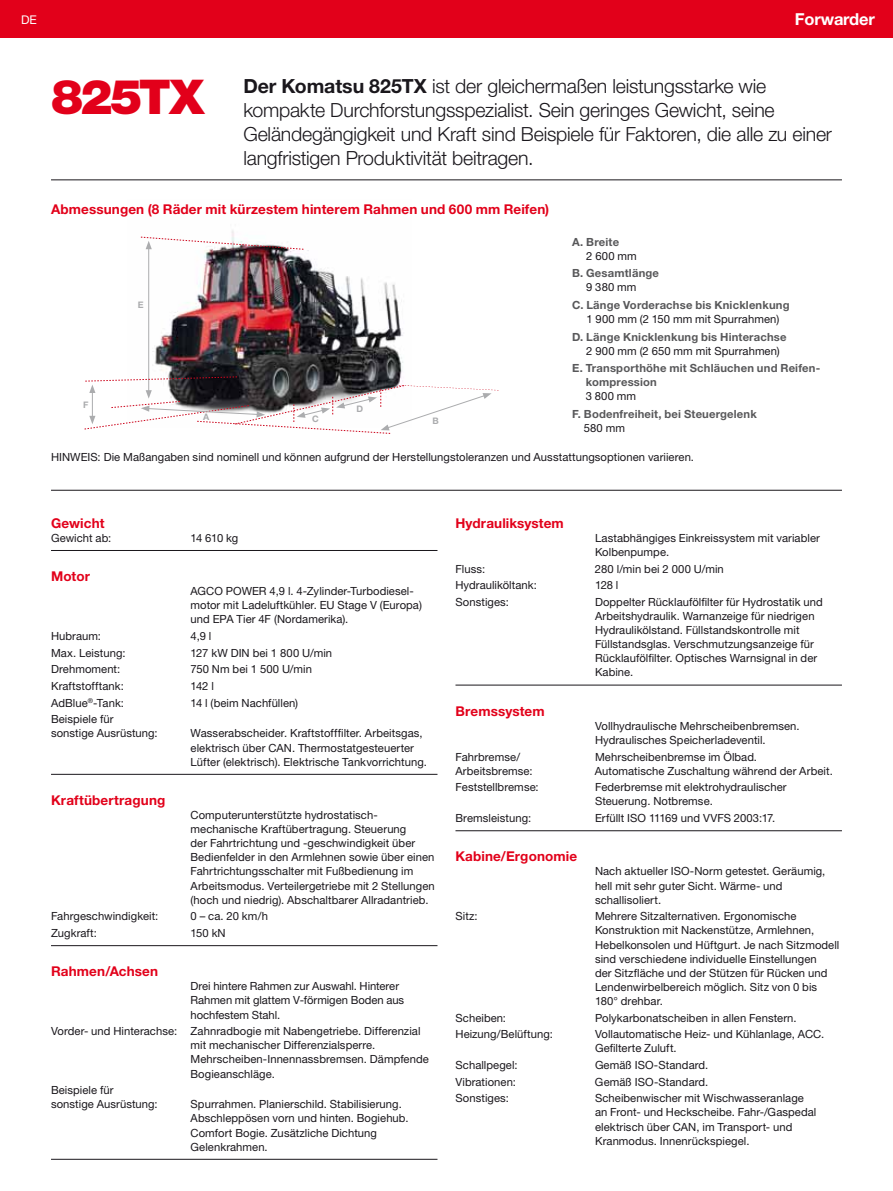
<style>
.page{position:relative;width:893px;height:1191px;background:#fff}
.page>*{position:absolute;margin:0;border:0;box-sizing:border-box;transform-origin:0 0}
.t1{font:900 48px "Helvetica Neue LT Std";letter-spacing:-.05em;color:#e2001a}
.t2{font:300 19.5px/24px "Helvetica Neue LT Std";letter-spacing:-.01em;color:#1a171c}
.t3{font:700 16.5px "Helvetica Neue LT Std";letter-spacing:-.01em;color:#fff}
.t4{font:700 13.5px "Helvetica Neue LT Std";letter-spacing:.01em;color:#e2001a}
.t5{font:12px "Helvetica Neue LT Std";color:#fff}
.t6{font:11.25px/14.1px "Helvetica Neue LT Std";letter-spacing:.005em;color:#1a171c}
.t7{font:700 11.25px/14.1px "Helvetica Neue LT Std";letter-spacing:.015em;color:#58585a}
.t8{font:700 9px "Helvetica Neue LT Std";color:#abacae}
.s1{font-weight:700}
</style>
<div class="page">
<div style="left:0;top:0;width:893px;height:38px;background:#e2001a"></div>
<hr style="left:51px;top:179px;width:791px;height:1px;background:#1a171c">
<img style="left:141px;top:230px;width:262px;height:146px">
<hr style="left:148px;top:247px;width:1px;height:146px;background:#abacae">
<svg style="left:140px;top:237px;width:164px;height:13px"></svg>
<svg style="left:84px;top:376px;width:415px;height:58px"></svg>
<hr style="left:51px;top:490px;width:791px;height:1px;background:#1a171c">
<hr style="left:51px;top:550px;width:386px;height:1px;background:#1a171c">
<hr style="left:51px;top:774px;width:386px;height:1px;background:#1a171c">
<hr style="left:51px;top:945px;width:386px;height:1px;background:#1a171c">
<hr style="left:51px;top:1159px;width:386px;height:1px;background:#1a171c">
<hr style="left:455px;top:685px;width:387px;height:1px;background:#1a171c">
<hr style="left:455px;top:830px;width:387px;height:1px;background:#1a171c">
<p class="t5" style="left:21px;top:15px;width:17px">DE</p>
<h3 class="t3" style="left:795px;top:13px;width:81px">Forwarder</h3>
<h1 class="t1" style="left:51px;top:69px;width:155px">825TX</h1>
<p class="t2" style="left:243px;top:76px;width:590px"><span class="s1">Der Komatsu 825TX</span> ist der gleichermaßen leistungsstarke wie kompakte Durchforstungsspezialist. Sein geringes Gewicht, seine Geländegängigkeit und Kraft sind Beispiele für Faktoren, die alle zu einer langfristigen Produktivität beitragen.</p>
<p class="t4" style="left:51px;top:204px;width:500px">Abmessungen (8 Räder mit kürzestem hinterem Rahmen und 600 mm Reifen)</p>
<p class="t8" style="left:83px;top:401px;width:7px">F</p>
<p class="t8" style="left:138px;top:301px;width:7px">E</p>
<p class="t8" style="left:357px;top:405px;width:8px">D</p>
<p class="t8" style="left:203px;top:413px;width:8px">A</p>
<p class="t8" style="left:312px;top:416px;width:8px">C</p>
<p class="t8" style="left:432px;top:418px;width:8px">B</p>
<p class="t7" style="left:572px;top:236px;width:49px">A. Breite</p>
<p class="t6" style="left:586px;top:250px;width:52px">2 600 mm</p>
<p class="t7" style="left:572px;top:267px;width:88px">B. Gesamtlänge</p>
<p class="t6" style="left:586px;top:281px;width:52px">9 380 mm</p>
<p class="t7" style="left:572px;top:299px;width:219px">C. Länge Vorderachse bis Knicklenkung</p>
<p class="t6" style="left:586px;top:313px;width:194px">1 900 mm (2 150 mm mit Spurrahmen)</p>
<p class="t7" style="left:572px;top:330px;width:216px">D. Länge Knicklenkung bis Hinterachse</p>
<p class="t6" style="left:586px;top:345px;width:195px">2 900 mm (2 650 mm mit Spurrahmen)</p>
<p class="t7" style="left:586px;top:362px;width:236px;text-indent:-14px">E. Transporthöhe mit Schläuchen und Reifen&shy;kompression</p>
<p class="t6" style="left:586px;top:390px;width:52px">3 800 mm</p>
<p class="t7" style="left:572px;top:408px;width:186px">F. Bodenfreiheit, bei Steuergelenk</p>
<p class="t6" style="left:584px;top:422px;width:43px">580 mm</p>
<p class="t6" style="left:51px;top:451px;width:644px">HINWEIS: Die Maßangaben sind nominell und können aufgrund der Herstellungstoleranzen und Ausstattungsoptionen variieren.</p>
<p class="t4" style="left:51px;top:518px;width:55px">Gewicht</p>
<p class="t6" style="left:51px;top:532px;width:62px">Gewicht ab:</p>
<p class="t6" style="left:191px;top:532px;width:49px">14 610 kg</p>
<p class="t4" style="left:51px;top:571px;width:40px">Motor</p>
<p class="t6" style="left:191px;top:585px;width:233px">AGCO POWER 4,9 l. 4-Zylinder-Turbodiesel&shy;motor mit Ladeluftkühler. EU Stage V (Europa) und EPA Tier 4F (Nordamerika).</p>
<p class="t6" style="left:51px;top:630px;width:52px">Hubraum:</p>
<p class="t6" style="left:191px;top:630px;width:22px">4,9 l</p>
<p class="t6" style="left:51px;top:647px;width:76px">Max. Leistung:</p>
<p class="t6" style="left:191px;top:647px;width:143px">127 kW DIN bei 1 800 U/min</p>
<p class="t6" style="left:51px;top:663px;width:71px">Drehmoment:</p>
<p class="t6" style="left:191px;top:663px;width:123px">750 Nm bei 1 500 U/min</p>
<p class="t6" style="left:51px;top:680px;width:74px">Kraftstofftank:</p>
<p class="t6" style="left:191px;top:680px;width:25px">142 l</p>
<p class="t6" style="left:51px;top:697px;width:75px">AdBlue<sup>®</sup>-Tank:</p>
<p class="t6" style="left:191px;top:697px;width:109px">14 l (beim Nachfüllen)</p>
<p class="t6" style="left:51px;top:713px;width:108px">Beispiele für sonstige Ausrüstung:</p>
<p class="t6" style="left:191px;top:727px;width:238px">Wasserabscheider. Kraftstofffilter. Arbeitsgas, elektrisch über CAN. Thermostatgesteuerter<br>Lüfter (elektrisch). Elektrische Tankvorrichtung.</p>
<p class="t4" style="left:51px;top:795px;width:116px">Kraftübertragung</p>
<p class="t6" style="left:191px;top:809px;width:246px">Computerunterstützte hydrostatisch&shy;mechanische Kraftübertragung. Steuerung<br>der Fahrtrichtung und -geschwindigkeit über Bedienfelder in den Armlehnen sowie über einen Fahrtrichtungsschalter mit Fußbedienung im Arbeitsmodus. Verteilergetriebe mit 2 Stellungen (hoch und niedrig). Abschaltbarer Allradantrieb.</p>
<p class="t6" style="left:51px;top:910px;width:109px">Fahrgeschwindigkeit:</p>
<p class="t6" style="left:191px;top:910px;width:79px">0 – ca. 20 km/h</p>
<p class="t6" style="left:51px;top:927px;width:47px">Zugkraft:</p>
<p class="t6" style="left:191px;top:927px;width:37px">150 kN</p>
<p class="t4" style="left:51px;top:966px;width:109px">Rahmen/Achsen</p>
<p class="t6" style="left:191px;top:980px;width:215px">Drei hintere Rahmen zur Auswahl. Hinterer<br>Rahmen mit glattem V-förmigen Boden aus hochfestem Stahl.</p>
<p class="t6" style="left:191px;top:1025px;width:240px;text-indent:-140px">Vorder- und Hinterachse: Zahnradbogie mit Nabengetriebe. Differenzial mit mechanischer Differenzialsperre.<br>Mehrscheiben-Innennassbremsen. Dämpfende Bogieanschläge.</p>
<p class="t6" style="left:51px;top:1084px;width:108px">Beispiele für sonstige Ausrüstung:</p>
<p class="t6" style="left:191px;top:1098px;width:220px">Spurrahmen. Planierschild. Stabilisierung.<br>Abschleppösen vorn und hinten. Bogiehub.<br>Comfort Bogie. Zusätzliche Dichtung Gelenkrahmen.</p>
<p class="t4" style="left:455px;top:518px;width:110px">Hydrauliksystem</p>
<p class="t6" style="left:595px;top:532px;width:226px">Lastabhängiges Einkreissystem mit variabler<br>Kolbenpumpe.</p>
<p class="t6" style="left:455px;top:562px;width:31px">Fluss:</p>
<p class="t6" style="left:595px;top:562px;width:130px">280 l/min bei 2 000 U/min</p>
<p class="t6" style="left:455px;top:579px;width:83px">Hydrauliköltank:</p>
<p class="t6" style="left:595px;top:579px;width:25px">128 l</p>
<p class="t6" style="left:455px;top:596px;width:55px">Sonstiges:</p>
<p class="t6" style="left:595px;top:596px;width:229px">Doppelter Rücklaufölfilter für Hydrostatik und Arbeitshydraulik. Warnanzeige für niedrigen Hydraulikölstand. Füllstandskontrolle mit Füllstandsglas. Verschmutzungsanzeige für Rücklaufölfilter. Optisches Warnsignal in der Kabine.</p>
<p class="t4" style="left:455px;top:706px;width:91px">Bremssystem</p>
<p class="t6" style="left:595px;top:720px;width:206px">Vollhydraulische Mehrscheibenbremsen.<br>Hydraulisches Speicherladeventil.</p>
<p class="t6" style="left:455px;top:750px;width:66px">Fahrbremse/</p>
<p class="t6" style="left:595px;top:750px;width:164px">Mehrscheibenbremse im Ölbad.</p>
<p class="t6" style="left:455px;top:765px;width:79px">Arbeitsbremse:</p>
<p class="t6" style="left:595px;top:765px;width:239px">Automatische Zuschaltung während der Arbeit.</p>
<p class="t6" style="left:455px;top:781px;width:85px">Feststellbremse:</p>
<p class="t6" style="left:595px;top:781px;width:193px">Federbremse mit elektrohydraulischer<br>Steuerung. Notbremse.</p>
<p class="t6" style="left:455px;top:812px;width:77px">Bremsleistung:</p>
<p class="t6" style="left:595px;top:812px;width:182px">Erfüllt ISO 11169 und VVFS 2003:17.</p>
<p class="t4" style="left:455px;top:851px;width:123px">Kabine/Ergonomie</p>
<p class="t6" style="left:595px;top:865px;width:232px">Nach aktueller ISO-Norm getestet. Geräumig, hell mit sehr guter Sicht. Wärme- und schallisoliert.</p>
<p class="t6" style="left:455px;top:910px;width:24px">Sitz:</p>
<p class="t6" style="left:595px;top:910px;width:246px">Mehrere Sitzalternativen. Ergonomische Konstruktion mit Nackenstütze, Armlehnen, Hebelkonsolen und Hüftgurt. Je nach Sitzmodell sind verschiedene individuelle Einstellungen<br>der Sitzfläche und der Stützen für Rücken und Lendenwirbelbereich möglich. Sitz von 0 bis 180° drehbar.</p>
<p class="t6" style="left:455px;top:1011px;width:52px">Scheiben:</p>
<p class="t6" style="left:595px;top:1011px;width:203px">Polykarbonatscheiben in allen Fenstern.</p>
<p class="t6" style="left:455px;top:1028px;width:99px">Heizung/Belüftung:</p>
<p class="t6" style="left:595px;top:1028px;width:231px">Vollautomatische Heiz- und Kühlanlage, ACC.<br>Gefilterte Zuluft.</p>
<p class="t6" style="left:455px;top:1059px;width:64px">Schallpegel:</p>
<p class="t6" style="left:595px;top:1059px;width:115px">Gemäß ISO-Standard.</p>
<p class="t6" style="left:455px;top:1075px;width:62px">Vibrationen:</p>
<p class="t6" style="left:595px;top:1075px;width:115px">Gemäß ISO-Standard.</p>
<p class="t6" style="left:455px;top:1092px;width:55px">Sonstiges:</p>
<p class="t6" style="left:595px;top:1092px;width:223px">Scheibenwischer mit Wischwasseranlage an Front- und Heckscheibe. Fahr-/Gaspedal elektrisch über CAN, im Transport- und Kranmodus. Innenrückspiegel.</p>
</div>
